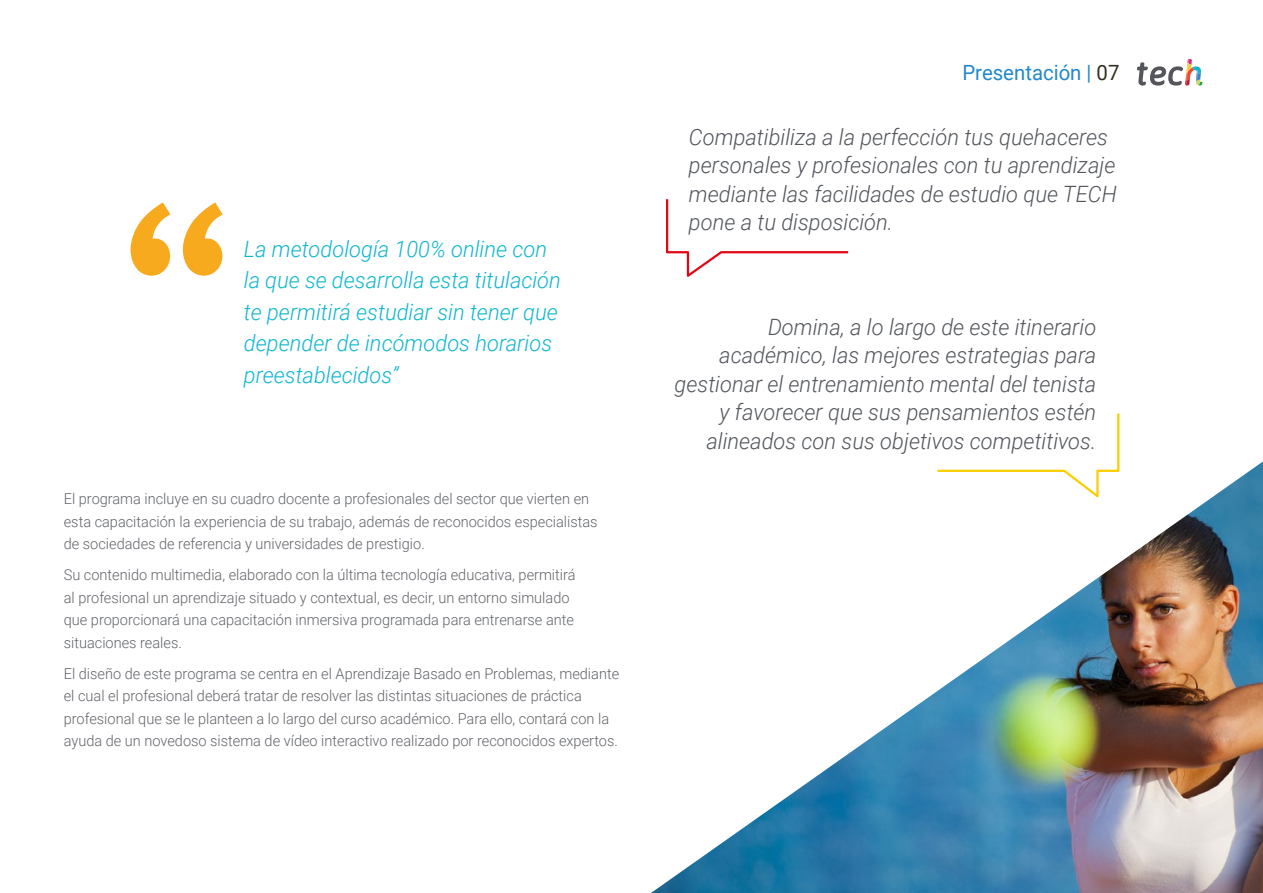
<style>
.page{position:relative;width:1263px;height:893px;background:#fff}
.page>*{position:absolute;margin:0;border:0;box-sizing:border-box;transform-origin:0 0}
.t1{font:italic 300 22.5px/28.5px "Roboto";color:#52555b;text-align:right}
.t2{font:italic 300 22.5px/31.5px "Roboto";color:#0fb6cf}
.t3{font:21px "Roboto";color:#2488c9}
.t4{font:300 15px/22.5px "Roboto";color:#61646a}
.s1{color:#312e20}
</style>
<div class="page">
<img style="left:651px;top:461px;width:612px;height:432px">
<svg style="left:935px;top:413px;width:185px;height:88px"></svg>
<svg style="left:666px;top:199px;width:183px;height:78px"></svg>
<svg style="left:131px;top:202px;width:92px;height:74px"></svg>
<svg style="left:1137px;top:59px;width:65px;height:27px"></svg>
<h1 class="t2" style="left:244px;top:232px;width:319px">La metodología 100% online con la que se desarrolla esta titulación te permitirá estudiar sin tener que depender de incómodos horarios preestablecidos”</h1>
<p class="t4" style="left:64px;top:487px;width:535px">El programa incluye en su cuadro docente a profesionales del sector que vierten en esta capacitación la experiencia de su trabajo, además de reconocidos especialistas de sociedades de referencia y universidades de prestigio.</p>
<p class="t4" style="left:64px;top:563px;width:513px">Su contenido multimedia, elaborado con la última tecnología educativa, permitirá al profesional un aprendizaje situado y contextual, es decir, un entorno simulado que proporcionará una capacitación inmersiva programada para entrenarse ante situaciones reales.</p>
<p class="t4" style="left:64px;top:662px;width:557px">El diseño de este programa se centra en el Aprendizaje Basado en Problemas, mediante el cual el profesional deberá tratar de resolver las distintas situaciones de práctica profesional que se le planteen a lo largo del curso académico. Para ello, contará con la ayuda de un novedoso sistema de vídeo interactivo realizado por reconocidos expertos.</p>
<h2 class="t3" style="left:962px;top:57px;width:159px">Presentación | <span class="s1">07</span></h2>
<h1 class="t1" style="left:689px;top:122px;width:429px;text-align:left">Compatibiliza a la perfección tus quehaceres personales y profesionales con tu aprendizaje mediante las facilidades de estudio que TECH pone a tu disposición.</h1>
<h1 class="t1" style="left:675px;top:312px;width:423px">Domina, a lo largo de este itinerario académico, las mejores estrategias para gestionar el entrenamiento mental del tenista y favorecer que sus pensamientos estén alineados con sus objetivos competitivos.</h1>
</div>
